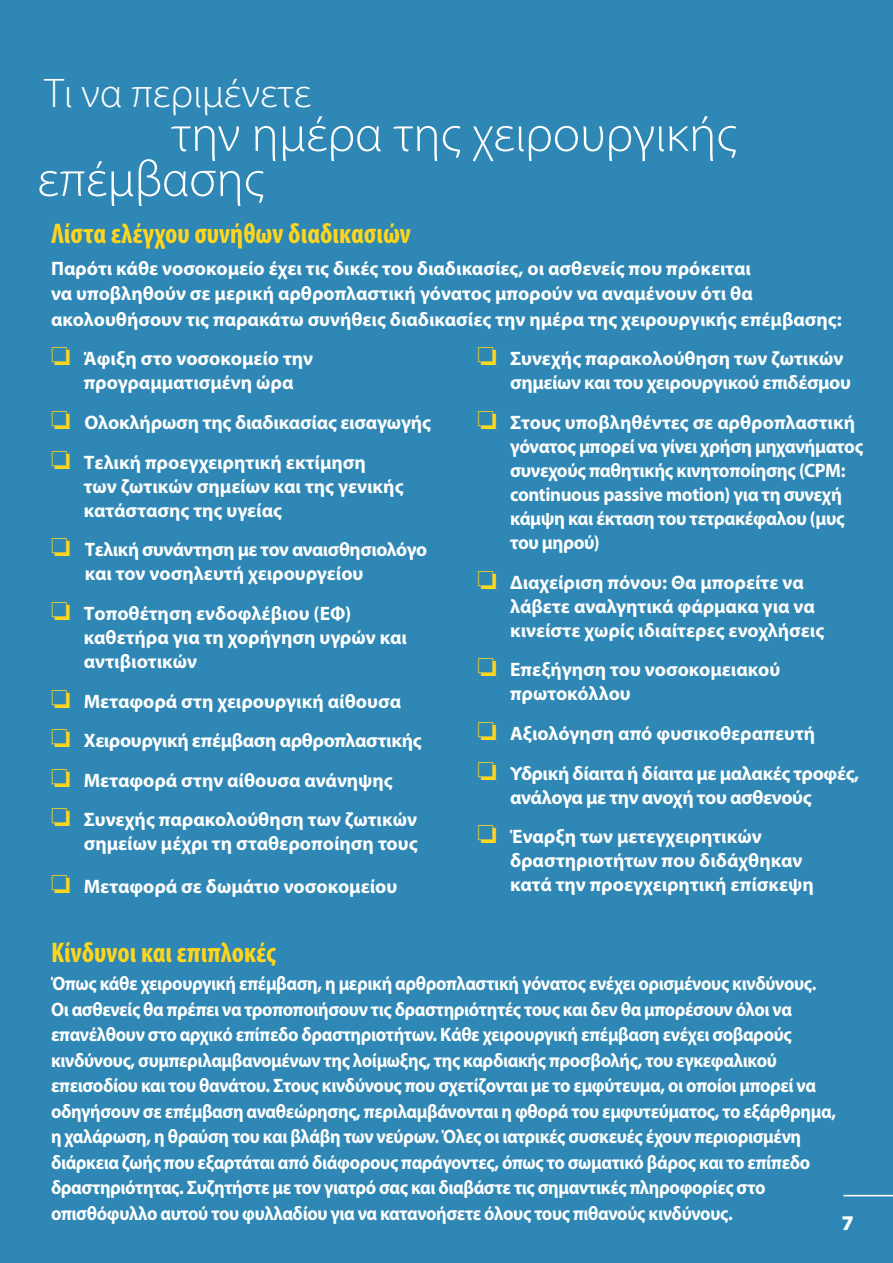
<style>
.page{position:relative;width:893px;height:1263px;background:#2e87b4}
.page>*{position:absolute;margin:0;border:0;box-sizing:border-box;transform-origin:0 0}
.t1{font:300 51px/45px "Myriad Pro";color:#fff}
.t2{font:300 41.55px "Myriad Pro";color:#fff}
.t3{font:700 condensed 28.5px "Myriad Pro";color:#ffd61d}
.t4{font:900 21px "Myriad Pro";color:#fff}
.t5{font:700 19.5px/24px "Myriad Pro";letter-spacing:-.015em;color:#fff}
.t6{font:700 19.5px/25.5px "Myriad Pro";letter-spacing:-.015em;color:#fff;scale:.93 1}
.s1{color:#ffd61d}
</style>
<div class="page">
<hr style="left:843px;top:1195px;width:50px;height:1px;background:#fff">
<h2 class="t2" style="left:44px;top:68px;width:268px">Τι να περιμένετε</h2>
<h1 class="t1" style="left:37px;top:111px;width:701px;text-indent:134px">την ημέρα της χειρουργικής επέμβασης</h1>
<h3 class="t3" style="left:51px;top:215px;width:362px">Λίστα ελέγχου συνήθων διαδικασιών</h3>
<p class="t5" style="left:51px;top:255px;width:792px;line-height:25.5px">Παρότι κάθε νοσοκομείο έχει τις δικές του διαδικασίες, οι ασθενείς που πρόκειται<br>να υποβληθούν σε μερική αρθροπλαστική γόνατος μπορούν να αναμένουν ότι θα ακολουθήσουν τις παρακάτω συνήθεις διαδικασίες την ημέρα της χειρουργικής επέμβασης:</p>
<p class="t5" style="left:84px;top:346px;width:231px;text-indent:-33px"><span class="s1">❏</span> Άφιξη στο νοσοκομείο την προγραμματισμένη ώρα</p>
<p class="t5" style="left:51px;top:402px;width:382px;line-height:39.6px"><span class="s1">❏</span> Ολοκλήρωση της διαδικασίας εισαγωγής <span class="s1">❏</span> Τελική προεγχειρητική εκτίμηση</p>
<p class="t5" style="left:84px;top:473px;width:321px">των ζωτικών σημείων και της γενικής κατάστασης της υγείας</p>
<p class="t5" style="left:85px;top:537px;width:344px;text-indent:-34px"><span class="s1">❏</span> Τελική συνάντηση με τον αναισθησιολόγο και τον νοσηλευτή χειρουργείου</p>
<p class="t5" style="left:84px;top:601px;width:324px;text-indent:-33px"><span class="s1">❏</span> Τοποθέτηση ενδοφλέβιου (ΕΦ) καθετήρα για τη χορήγηση υγρών και αντιβιοτικών</p>
<p class="t5" style="left:51px;top:680px;width:372px;line-height:39.6px"><span class="s1">❏</span> Μεταφορά στη χειρουργική αίθουσα <span class="s1">❏</span> Χειρουργική επέμβαση αρθροπλαστικής <span class="s1">❏</span> Μεταφορά στην αίθουσα ανάνηψης<br><span class="s1">❏</span> Συνεχής παρακολούθηση των ζωτικών</p>
<p class="t5" style="left:51px;top:822px;width:368px;line-height:42.2px;text-indent:33px">σημείων μέχρι τη σταθεροποίηση τους <span class="s1">❏</span> Μεταφορά σε δωμάτιο νοσοκομείου</p>
<p class="t5" style="left:510px;top:346px;width:342px;text-indent:-33px"><span class="s1">❏</span> Συνεχής παρακολούθηση των ζωτικών σημείων και του χειρουργικού επιδέσμου</p>
<p class="t5" style="left:510px;top:410px;width:355px;text-indent:-33px"><span class="s1">❏</span> Στους υποβληθέντες σε αρθροπλαστική γόνατος μπορεί να γίνει χρήση μηχανήματος συνεχούς παθητικής κινητοποίησης (CPM: continuous passive motion) για τη συνεχή κάμψη και έκταση του τετρακέφαλου (μυς του μηρού)</p>
<p class="t5" style="left:510px;top:569px;width:316px;text-indent:-33px"><span class="s1">❏</span> Διαχείριση πόνου: Θα μπορείτε να λάβετε αναλγητικά φάρμακα για να κινείστε χωρίς ιδιαίτερες ενοχλήσεις</p>
<p class="t5" style="left:510px;top:657px;width:272px;text-indent:-33px"><span class="s1">❏</span> Επεξήγηση του νοσοκομειακού πρωτοκόλλου</p>
<p class="t5" style="left:477px;top:713px;width:383px;line-height:39.6px"><span class="s1">❏</span> Αξιολόγηση από φυσικοθεραπευτή<br><span class="s1">❏</span> Υδρική δίαιτα ή δίαιτα με μαλακές τροφές,</p>
<p class="t5" style="left:477px;top:776px;width:336px;line-height:39.6px;text-indent:33px">ανάλογα με την ανοχή του ασθενούς <span class="s1">❏</span> Έναρξη των μετεγχειρητικών</p>
<p class="t5" style="left:510px;top:848px;width:305px">δραστηριοτήτων που διδάχθηκαν κατά την προεγχειρητική επίσκεψη</p>
<h3 class="t3" style="left:51px;top:934px;width:227px">Κίνδυνοι και επιπλοκές</h3>
<p class="t6" style="left:51px;top:970px;width:846px">Όπως κάθε χειρουργική επέμβαση, η μερική αρθροπλαστική γόνατος ενέχει ορισμένους κινδύνους.<br>Οι ασθενείς θα πρέπει να τροποποιήσουν τις δραστηριότητές τους και δεν θα μπορέσουν όλοι να επανέλθουν στο αρχικό επίπεδο δραστηριοτήτων. Κάθε χειρουργική επέμβαση ενέχει σοβαρούς κινδύνους, συμπεριλαμβανομένων της λοίμωξης, της καρδιακής προσβολής, του εγκεφαλικού επεισοδίου και του θανάτου. Στους κινδύνους που σχετίζονται με το εμφύτευμα, οι οποίοι μπορεί να οδηγήσουν σε επέμβαση αναθεώρησης, περιλαμβάνονται η φθορά του εμφυτεύματος, το εξάρθρημα, η χαλάρωση, η θραύση του και βλάβη των νεύρων. Όλες οι ιατρικές συσκευές έχουν περιορισμένη διάρκεια ζωής που εξαρτάται από διάφορους παράγοντες, όπως το σωματικό βάρος και το επίπεδο δραστηριότητας. Συζητήστε με τον γιατρό σας και διαβάστε τις σημαντικές πληροφορίες στο οπισθόφυλλο αυτού του φυλλαδίου για να κατανοήσετε όλους τους πιθανούς κινδύνους.</p>
<p class="t4" style="left:842px;top:1208px;width:14px">7</p>
</div>
